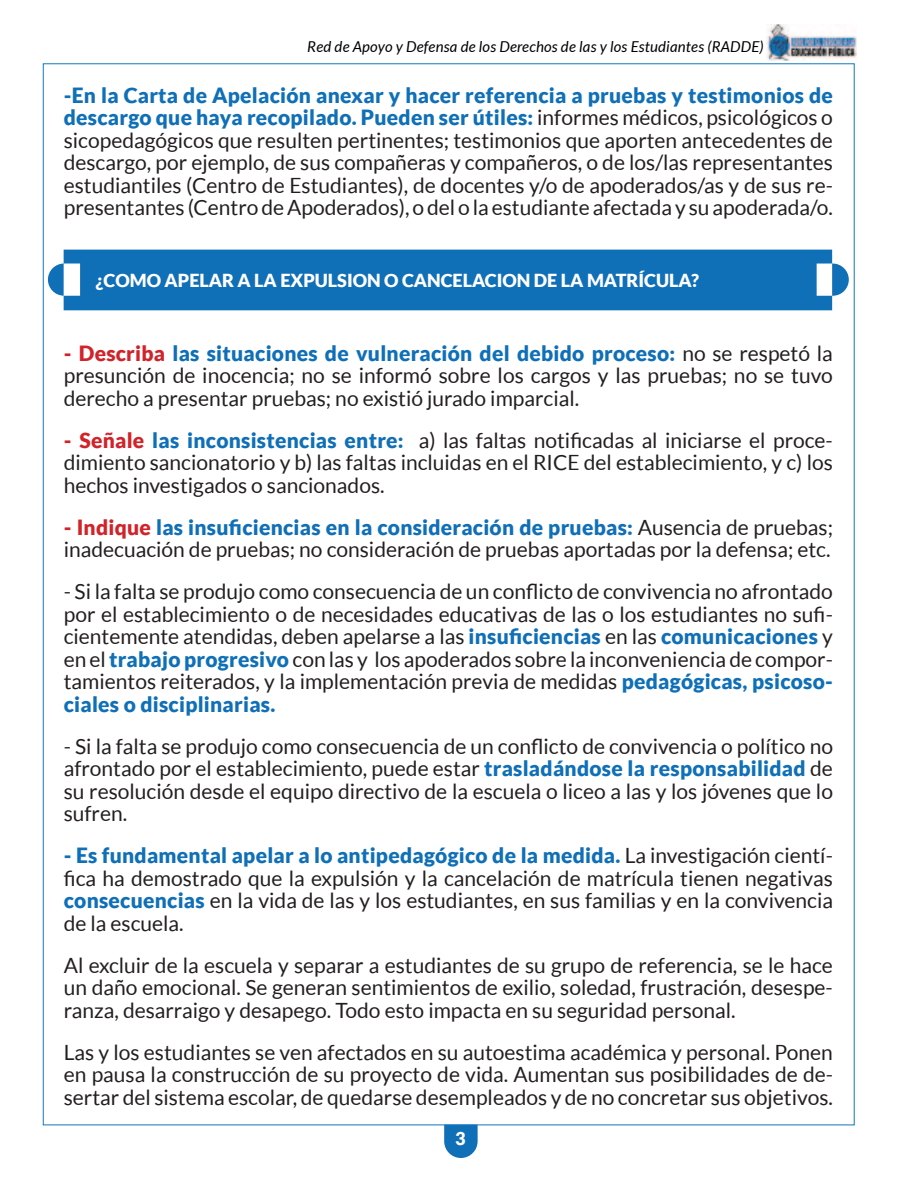
<style>
.page{position:relative;width:918px;height:1188px;background:#fff}
.page>*{position:absolute;margin:0;border:0;box-sizing:border-box;transform-origin:0 0}
.t1{font:21px/22.5px "Lato";color:#231f20;text-align:justify}
.t2{font:900 18px "Lato";color:#fff}
.t3{font:italic 15px "Lato";letter-spacing:.01em;color:#000}
.s1{font-weight:900;color:#0f6fb7}
.s2{font-weight:900;color:#d1232a}
</style>
<div class="page">
<svg style="left:444px;top:1125px;width:34px;height:33px"></svg>
<div style="left:48px;top:250px;width:801px;height:60px;background:#0f6fb7"></div>
<img style="left:766px;top:24px;width:91px;height:36px">
<p class="t3" style="left:307px;top:38px;width:458px">Red de Apoyo y Defensa de los Derechos de las y los Estudiantes (RADDE)</p>
<p class="t1" style="left:64px;top:84px;width:771px"><span class="s1">-En la Carta de Apelación anexar y hacer referencia a pruebas y testimonios de descargo que haya recopilado. Pueden ser útiles:</span> informes médicos, psicológicos o sicopedagógicos que resulten pertinentes; testimonios que aporten antecedentes de descargo, por ejemplo, de sus compañeras y compañeros, o de los/las representantes estudiantiles (Centro de Estudiantes), de docentes y/o de apoderados/as y de sus re&shy;presentantes (Centro de Apoderados), o del o la estudiante afectada y su apoderada/o.</p>
<p class="t2" style="left:96px;top:269px;width:605px">¿COMO APELAR A LA EXPULSION O CANCELACION DE LA MATRÍCULA?</p>
<p class="t1" style="left:64px;top:342px;width:771px"><span class="s2">- Describa</span> <span class="s1">las situaciones de vulneración del debido proceso:</span> no se respetó la presunción de inocencia; no se informó sobre los cargos y las pruebas; no se tuvo derecho a presentar pruebas; no existió jurado imparcial.</p>
<p class="t1" style="left:64px;top:429px;width:771px"><span class="s2">- Señale</span> <span class="s1">las inconsistencias entre:</span> a) las faltas notificadas al iniciarse el proce&shy;dimiento sancionatorio y b) las faltas incluidas en el RICE del establecimiento, y c) los hechos investigados o sancionados.</p>
<p class="t1" style="left:64px;top:516px;width:771px"><span class="s2">- Indique</span> <span class="s1">las insuficiencias en la consideración de pruebas:</span> Ausencia de pruebas; inadecuación de pruebas; no consideración de pruebas aportadas por la defensa; etc.</p>
<p class="t1" style="left:64px;top:580px;width:771px">- Si la falta se produjo como consecuencia de un conflicto de convivencia no afrontado por el establecimiento o de necesidades educativas de las o los estudiantes no sufi&shy;cientemente atendidas, deben apelarse a las <span class="s1">insuficiencias</span> en las <span class="s1">comunicaciones</span> y en el <span class="s1">trabajo progresivo</span> con las y los apoderados sobre la inconveniencia de compor&shy;tamientos reiterados, y la implementación previa de medidas <span class="s1">pedagógicas, psicoso&shy;ciales o disciplinarias.</span></p>
<p class="t1" style="left:64px;top:735px;width:771px">- Si la falta se produjo como consecuencia de un conflicto de convivencia o político no afrontado por el establecimiento, puede estar <span class="s1">trasladándose la responsabilidad</span> de su resolución desde el equipo directivo de la escuela o liceo a las y los jóvenes que lo sufren.</p>
<p class="t1" style="left:64px;top:844px;width:771px"><span class="s1">- Es fundamental apelar a lo antipedagógico de la medida.</span> La investigación cientí&shy;fica ha demostrado que la expulsión y la cancelación de matrícula tienen negativas <span class="s1">consecuencias</span> en la vida de las y los estudiantes, en sus familias y en la convivencia de la escuela.</p>
<p class="t1" style="left:64px;top:954px;width:771px">Al excluir de la escuela y separar a estudiantes de su grupo de referencia, se le hace un daño emocional. Se generan sentimientos de exilio, soledad, frustración, desespe&shy;ranza, desarraigo y desapego. Todo esto impacta en su seguridad personal.</p>
<p class="t1" style="left:64px;top:1041px;width:771px">Las y los estudiantes se ven afectados en su autoestima académica y personal. Ponen en pausa la construcción de su proyecto de vida. Aumentan sus posibilidades de de&shy;sertar del sistema escolar, de quedarse desempleados y de no concretar sus objetivos.</p>
<p class="t2" style="left:455px;top:1128px;width:12px">3</p>
</div>
